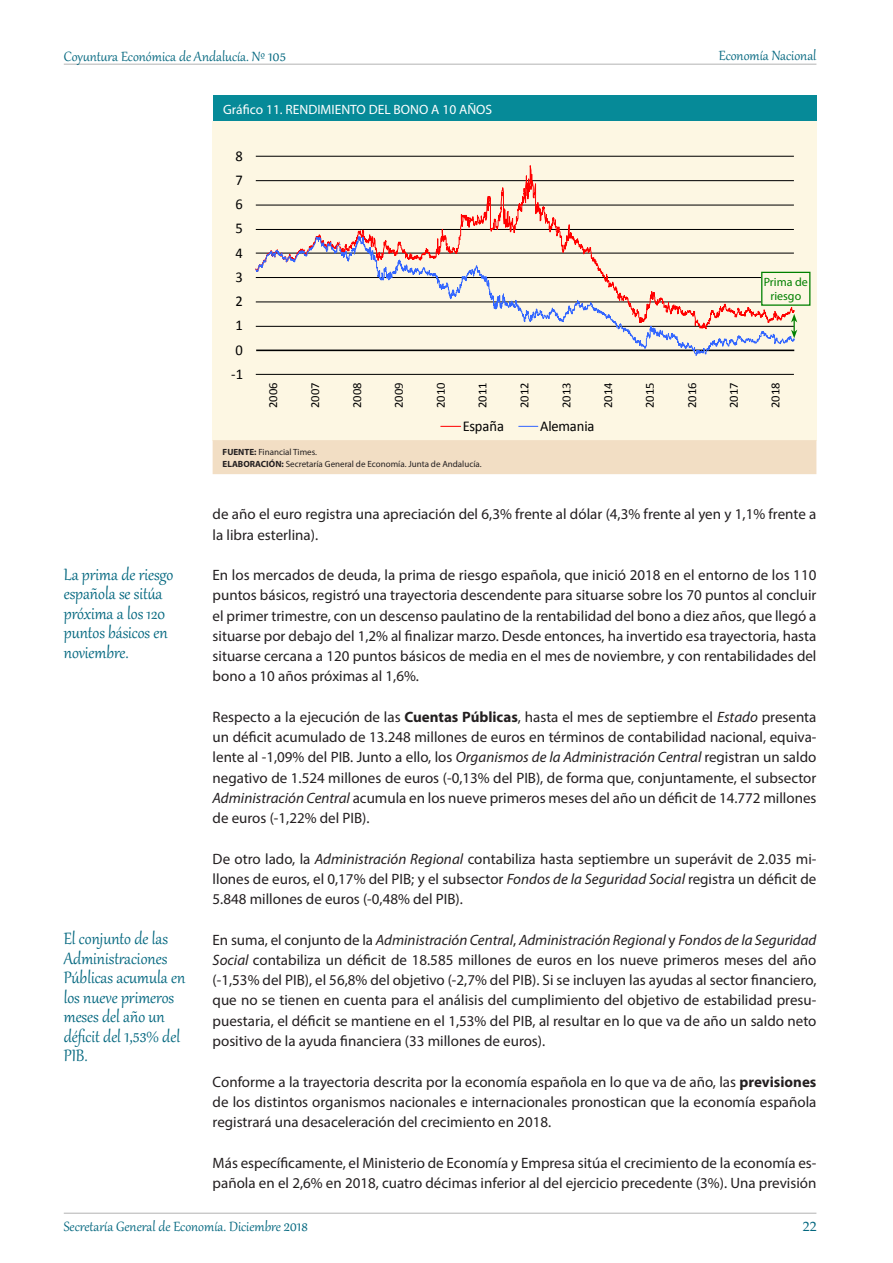
<style>
.page{position:relative;width:893px;height:1263px;background:#fff}
.page>*{position:absolute;margin:0;border:0;box-sizing:border-box;transform-origin:0 0}
.Estilo_Rótulos{font:20.25px/19.5px "Gabriola";color:#03677f;scale:.95 1}
.t1{font:16.5px "Gabriola";color:#03677f}
.t2{font:15px/20.2px "Myriad Pro";color:#231f20;text-align:justify}
.t3{font:15px "Calibri";letter-spacing:-.005em;color:#000}
.t4{font:13.5px "Myriad Pro";color:#fff}
.t5{font:13.5px "Book Antiqua";color:#03677f}
.t6{font:12.3px "Calibri";letter-spacing:-.005em;color:#000}
.t7{font:12px/13.5px "Myriad Pro";color:#008000;text-align:center}
.t8{font:9px "Myriad Pro";color:#231f20}
.s1{font-size:18px}
.s2{font-size:21px}
.s3{font-weight:700}
.s4{font-style:italic}
</style>
<div class="page">
<hr style="left:64px;top:1213px;width:752px;height:1px;background:#b3b3b3">
<hr style="left:64px;top:64px;width:752px;height:1px;background:#b3b3b3">
<div style="left:213px;top:121px;width:603px;height:319px;background:#fdf7e3"></div>
<hr style="left:256px;top:374px;width:538px;height:1px;background:#000">
<svg style="left:255px;top:156px;width:539px;height:79px"></svg>
<svg style="left:255px;top:235px;width:539px;height:121px"></svg>
<svg style="left:441px;top:426px;width:20px;height:1px"></svg>
<svg style="left:519px;top:426px;width:19px;height:1px"></svg>
<div style="left:213px;top:96px;width:603px;height:25px;background:#068a98"></div>
<div style="left:213px;top:441px;width:603px;height:32px;background:#f2dec4"></div>
<div style="left:213px;top:440px;width:603px;height:34px;border:2px solid #f2dec4"></div>
<svg style="left:791px;top:314px;width:6px;height:24px"></svg>
<div style="left:762px;top:272px;width:48px;height:33px;background:#fdf7e3"></div>
<div style="left:761px;top:272px;width:49px;height:34px;border:1px solid #008000"></div>
<p class="t1" style="left:64px;top:46px;width:224px">Coyuntura Económica de Andalucía. Nº <span class="s1">105</span></p>
<p class="t1" style="left:719px;top:45px;width:99px">Economía Nacional</p>
<p class="t4" style="left:223px;top:101px;width:270px">Gráfico 11. RENDIMIENTO DEL BONO A 10 AÑOS</p>
<p class="t3" style="left:235px;top:145px;width:9px">8</p>
<p class="t3" style="left:235px;top:170px;width:9px">7</p>
<p class="t3" style="left:235px;top:194px;width:9px">6</p>
<p class="t3" style="left:235px;top:218px;width:9px">5</p>
<p class="t3" style="left:235px;top:242px;width:9px">4</p>
<p class="t3" style="left:235px;top:267px;width:9px">3</p>
<p class="t3" style="left:235px;top:291px;width:9px">2</p>
<p class="t3" style="left:235px;top:315px;width:9px">1</p>
<p class="t3" style="left:235px;top:339px;width:9px">0</p>
<p class="t3" style="left:231px;top:363px;width:13px">-1</p>
<p class="t7" style="left:764px;top:275px;width:46px">Prima de riesgo</p>
<p class="t6" style="left:265px;top:408px;width:27px;rotate:-90deg">2006</p>
<p class="t6" style="left:307px;top:408px;width:27px;rotate:-90deg">2007</p>
<p class="t6" style="left:348px;top:408px;width:27px;rotate:-90deg">2008</p>
<p class="t6" style="left:390px;top:408px;width:27px;rotate:-90deg">2009</p>
<p class="t6" style="left:432px;top:408px;width:27px;rotate:-90deg">2010</p>
<p class="t6" style="left:474px;top:408px;width:27px;rotate:-90deg">2011</p>
<p class="t6" style="left:516px;top:408px;width:27px;rotate:-90deg">2012</p>
<p class="t6" style="left:558px;top:408px;width:27px;rotate:-90deg">2013</p>
<p class="t6" style="left:600px;top:408px;width:27px;rotate:-90deg">2014</p>
<p class="t6" style="left:641px;top:408px;width:27px;rotate:-90deg">2015</p>
<p class="t6" style="left:683px;top:408px;width:27px;rotate:-90deg">2016</p>
<p class="t6" style="left:725px;top:408px;width:27px;rotate:-90deg">2017</p>
<p class="t6" style="left:767px;top:408px;width:27px;rotate:-90deg">2018</p>
<p class="t3" style="left:463px;top:415px;width:43px">España</p>
<p class="t3" style="left:540px;top:415px;width:56px">Alemania</p>
<p class="Estilo_Rótulos" style="left:64px;top:563px;width:117px">La prima de riesgo española se sitúa próxima a los 120 puntos básicos en noviembre.</p>
<p class="Estilo_Rótulos" style="left:64px;top:927px;width:129px">El conjunto de las<br>Administraciones<br>Públicas acumula en los nueve primeros meses del año un déficit del <span class="s2">1,53</span><span class="s1">%</span> del<br>PIB.</p>
<p class="t8" style="left:223px;top:446px;width:96px"><span class="s3">FUENTE:</span> Financial Times.</p>
<p class="t8" style="left:223px;top:458px;width:261px"><span class="s3">ELABORACIÓN:</span> Secretaría General de Economía. Junta de Andalucía.</p>
<p class="t2" style="left:213px;top:504px;width:605px">de año el euro registra una apreciación del 6,3% frente al dólar (4,3% frente al yen y 1,1% frente a la libra esterlina).</p>
<p class="t2" style="left:213px;top:565px;width:605px">En los mercados de deuda, la prima de riesgo española, que inició 2018 en el entorno de los 110 puntos básicos, registró una trayectoria descendente para situarse sobre los 70 puntos al concluir el primer trimestre, con un descenso paulatino de la rentabilidad del bono a diez años, que llegó a situarse por debajo del 1,2% al finalizar marzo. Desde entonces, ha invertido esa trayectoria, hasta situarse cercana a 120 puntos básicos de media en el mes de noviembre, y con rentabilidades del bono a 10 años próximas al 1,6%.</p>
<p class="t2" style="left:213px;top:706px;width:605px">Respecto a la ejecución de las <span class="s3">Cuentas Públicas</span>, hasta el mes de septiembre el <span class="s4">Estado</span> presenta un déficit acumulado de 13.248 millones de euros en términos de contabilidad nacional, equiva&shy;lente al -1,09% del PIB. Junto a ello, los <span class="s4">Organismos de la Administración Central</span> registran un saldo negativo de 1.524 millones de euros (-0,13% del PIB), de forma que, conjuntamente, el subsector <span class="s4">Administración Central</span> acumula en los nueve primeros meses del año un déficit de 14.772 millones de euros (-1,22% del PIB).</p>
<p class="t2" style="left:213px;top:848px;width:605px">De otro lado, la <span class="s4">Administración Regional</span> contabiliza hasta septiembre un superávit de 2.035 mi&shy;llones de euros, el 0,17% del PIB; y el subsector <span class="s4">Fondos de la Seguridad Social</span> registra un déficit de 5.848 millones de euros (-0,48% del PIB).</p>
<p class="t2" style="left:213px;top:929px;width:605px">En suma, el conjunto de la <span class="s4">Administración Central</span>, <span class="s4">Administración Regional</span> y <span class="s4">Fondos de la Seguridad Social</span> contabiliza un déficit de 18.585 millones de euros en los nueve primeros meses del año (-1,53% del PIB), el 56,8% del objetivo (-2,7% del PIB). Si se incluyen las ayudas al sector financiero, que no se tienen en cuenta para el análisis del cumplimiento del objetivo de estabilidad presu&shy;puestaria, el déficit se mantiene en el 1,53% del PIB, al resultar en lo que va de año un saldo neto positivo de la ayuda financiera (33 millones de euros).</p>
<p class="t2" style="left:213px;top:1071px;width:605px">Conforme a la trayectoria descrita por la economía española en lo que va de año, las <span class="s3">previsiones </span>de los distintos organismos nacionales e internacionales pronostican que la economía española registrará una desaceleración del crecimiento en 2018.</p>
<p class="t2" style="left:213px;top:1152px;width:605px">Más específicamente, el Ministerio de Economía y Empresa sitúa el crecimiento de la economía es&shy;pañola en el 2,6% en 2018, cuatro décimas inferior al del ejercicio precedente (3%). Una previsión</p>
<p class="t1" style="left:64px;top:1215px;width:246px">Secretaría General de Economía. Diciembre <span class="s1">2018</span></p>
<p class="t5" style="left:803px;top:1217px;width:15px">22</p>
</div>
